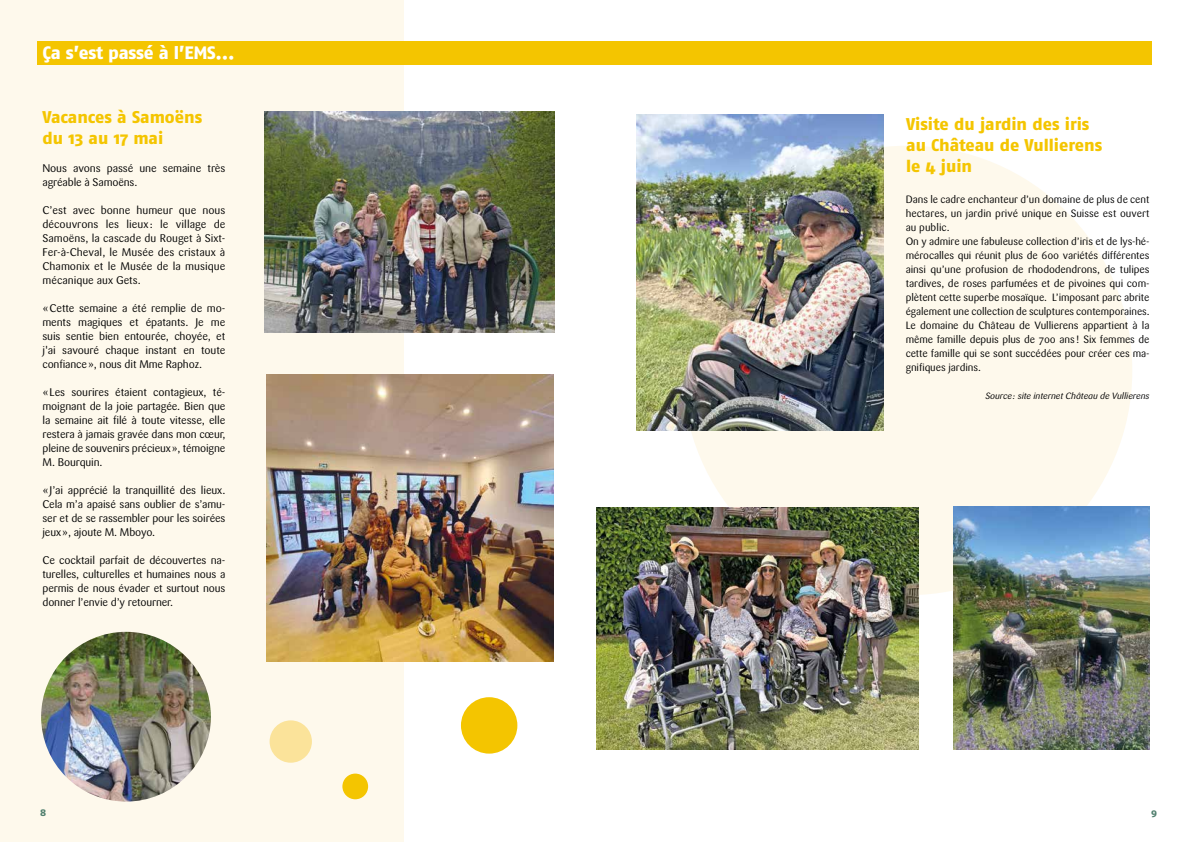
<style>
.page{position:relative;width:1191px;height:842px;background:#fff}
.page>*{position:absolute;margin:0;border:0;box-sizing:border-box;transform-origin:0 0}
.t1{font:18px "Fago No Exb";letter-spacing:-.015em;color:#fff}
.t2{font:17px/21px "Fago No Exb";color:#f4c500}
.t3{font:11px/14px "Sari";letter-spacing:-.015em;color:#000;text-align:justify}
.t4{font:10.5px/14px "Sari";letter-spacing:-.01em;color:#000}
.t5{font:10px "Fago No Exb";color:#51806f}
.t6{font:italic 9px "Sari";letter-spacing:-.01em;color:#000}
</style>
<div class="page">
<div style="left:0;top:0;width:404px;height:842px;background:#fef9ec"></div>
<div style="left:682px;top:146px;width:450px;height:449px;background:#fef9ec;border-radius:50%"></div>
<div style="left:37px;top:41px;width:1114px;height:24px;background:#f4c500"></div>
<div style="left:270px;top:720px;width:42px;height:43px;background:#fbe39a;border-radius:50%"></div>
<img style="left:265px;top:112px;width:289px;height:220px">
<img style="left:41px;top:632px;width:170px;height:170px;border-radius:85px">
<img style="left:266px;top:375px;width:287px;height:287px">
<div style="left:461px;top:697px;width:56px;height:57px;background:#f4c500;border-radius:50%"></div>
<div style="left:342px;top:773px;width:26px;height:26px;background:#f4c500;border-radius:50%"></div>
<img style="left:637px;top:114px;width:246px;height:317px">
<img style="left:596px;top:508px;width:322px;height:241px">
<img style="left:953px;top:506px;width:196px;height:243px">
<h1 class="t1" style="left:42px;top:42px;width:194px">Ça s’est passé à l’EMS...</h1>
<h2 class="t2" style="left:42px;top:106px;width:161px">Vacances à Samoëns du 13 au 17 mai</h2>
<p class="t3" style="left:42px;top:161px;width:184px">Nous avons passé une semaine très agréable à Samoëns.</p>
<p class="t3" style="left:42px;top:203px;width:184px">C’est avec bonne humeur que nous découvrons les lieux : le village de Samoëns, la cascade du Rouget à Sixt-Fer-à-Cheval, le Musée des cristaux à Chamonix et le Musée de la musique mécanique aux Gets.</p>
<p class="t3" style="left:42px;top:301px;width:184px">«Cette semaine a été remplie de mo&shy;ments magiques et épatants. Je me suis sentie bien entourée, choyée, et j'ai savouré chaque instant en toute confiance», nous dit Mme Raphoz.</p>
<p class="t3" style="left:42px;top:385px;width:184px">«Les sourires étaient contagieux, té&shy;moignant de la joie partagée. Bien que la semaine ait filé à toute vitesse, elle restera à jamais gravée dans mon cœur, pleine de souvenirs précieux», témoigne M. Bourquin.</p>
<p class="t3" style="left:42px;top:483px;width:184px">«J’ai apprécié la tranquillité des lieux.<br>Cela m’a apaisé sans oublier de s’amu&shy;ser et de se rassembler pour les soirées jeux», ajoute M. Mboyo.</p>
<p class="t3" style="left:42px;top:553px;width:184px">Ce cocktail parfait de découvertes na&shy;turelles, culturelles et humaines nous a permis de nous évader et surtout nous donner l’envie d’y retourner.</p>
<h2 class="t2" style="left:906px;top:113px;width:197px">Visite du jardin des iris au Château de Vullierens le 4 juin</h2>
<p class="t4" style="left:905px;top:192px;width:245px">Dans le cadre enchanteur d’un domaine de plus de cent hectares, un jardin privé unique en Suisse est ouvert au public.<br>On y admire une fabuleuse collection d’iris et de lys-hé&shy;mérocalles qui réunit plus de 600 variétés différentes ainsi qu’une profusion de rhododendrons, de tulipes tardives, de roses parfumées et de pivoines qui com&shy;plètent cette superbe mosaïque. L’imposant parc abrite également une collection de sculptures contemporaines.<br>Le domaine du Château de Vullierens appartient à la même famille depuis plus de 700 ans! Six femmes de cette famille qui se sont succédées pour créer ces ma&shy;gnifiques jardins.</p>
<p class="t6" style="left:985px;top:391px;width:166px">Source: site internet Château de Vullierens</p>
<p class="t5" style="left:40px;top:806px;width:8px">8</p>
<p class="t5" style="left:1151px;top:806px;width:7px">9</p>
</div>
